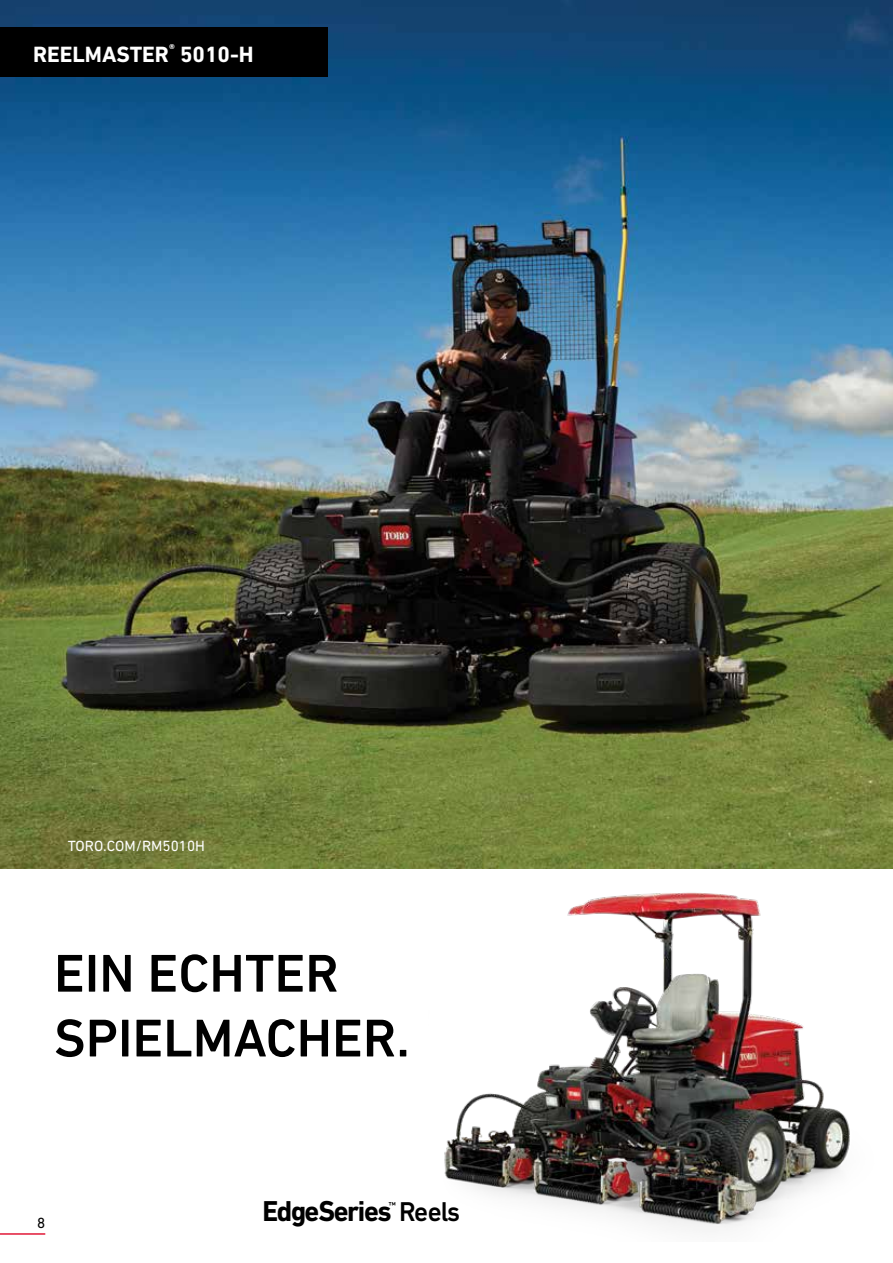
<style>
.page{position:relative;width:893px;height:1263px;background:#fff}
.page>*{position:absolute;margin:0;border:0;box-sizing:border-box;transform-origin:0 0}
.t1{font:500 54px/64.8px "DIN Next LT Pro";color:#000}
.t2{font:700 29.25px "DIN Next LT Pro";letter-spacing:-.04em;color:#000;scale:.96 1}
.t3{font:700 22.5px "DIN Next LT Pro";color:#fff}
.t4{font:15px "DIN Next LT Pro";color:#fff}
.t5{font:15px "DIN Next LT Pro";color:#000}
.t6{font:500 8.85px "DIN Next LT Pro";color:#000}
.s1{font-weight:500;font-size:27.75px}
</style>
<div class="page">
<hr style="left:0;top:1233px;width:45px;height:2px;background:#e11837">
<img style="left:0;top:0;width:893px;height:868px">
<div style="left:0;top:27px;width:327px;height:50px;background:#000"></div>
<img style="left:429px;top:866px;width:464px;height:364px">
<p class="t3" style="left:33px;top:41px;width:222px">REELMASTER<sup>®</sup> 5010-H</p>
<p class="t4" style="left:68px;top:837px;width:139px">TORO.COM/RM5010H</p>
<p class="t1" style="left:54px;top:940px;width:357px">EIN ECHTER<br>SPIELMACHER.</p>
<p class="t5" style="left:37px;top:1215px;width:10px">8</p>
<p class="t2" style="left:263px;top:1194px;width:207px">EdgeSeries <span class="s1">Reels</span></p>
<p class="t6" style="left:389px;top:1200px;width:9px">™</p>
</div>
